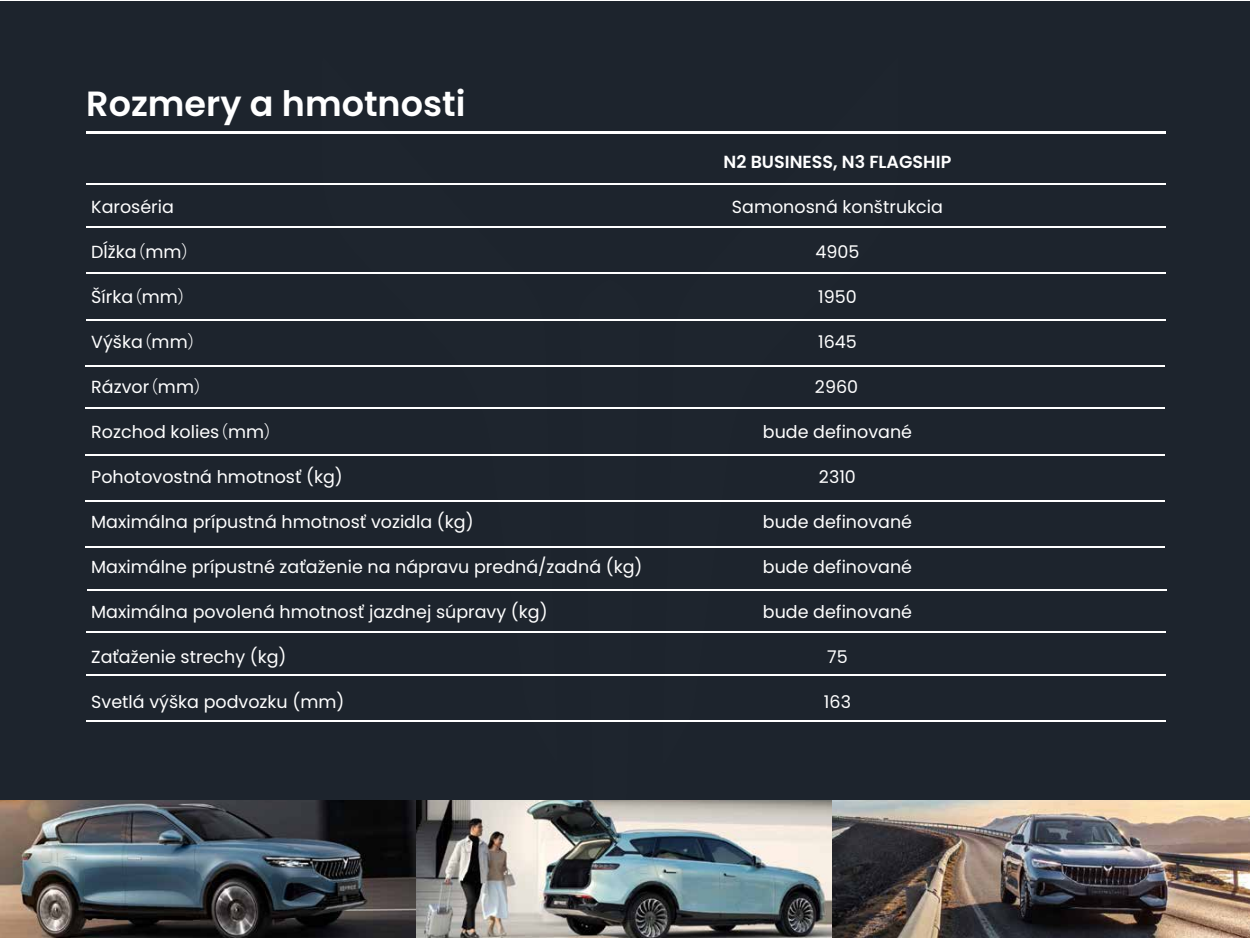
<style>
.page{position:relative;width:1250px;height:938px;background:#fff}
.page>*{position:absolute;margin:0;border:0;box-sizing:border-box;transform-origin:0 0}
.t1{font:600 35px "Poppins";color:#fff}
.t2{font:17.5px "Poppins";color:#fff}
.t3{font:600 17.5px "Poppins";color:#fff}
.s1{font-family:"Koz Go Pr 6 N"}
</style>
<div class="page">
<div style="left:0;top:1px;width:1250px;height:937px;background:#1d242d"></div>
<svg style="left:662px;top:183px;width:237px;height:539px"></svg>
<svg style="left:321px;top:183px;width:236px;height:539px"></svg>
<svg style="left:579px;top:320px;width:61px;height:402px"></svg>
<img style="left:0;top:800px;width:1250px;height:138px">
<hr style="left:86px;top:131px;width:1080px;height:3px;background:#fff">
<hr style="left:86px;top:184px;width:1080px;height:1px;background:#fff">
<hr style="left:86px;top:226px;width:1080px;height:2px;background:#fff">
<hr style="left:86px;top:272px;width:1080px;height:2px;background:#fff">
<hr style="left:86px;top:319px;width:1080px;height:1px;background:#fff">
<hr style="left:85px;top:365px;width:1080px;height:1px;background:#fff">
<hr style="left:85px;top:408px;width:1080px;height:1px;background:#fff">
<hr style="left:85px;top:454px;width:1080px;height:1px;background:#fff">
<hr style="left:85px;top:500px;width:1080px;height:1px;background:#fff">
<hr style="left:85px;top:546px;width:1080px;height:2px;background:#fff">
<hr style="left:88px;top:589px;width:1080px;height:1px;background:#fff">
<hr style="left:86px;top:631px;width:1080px;height:1px;background:#fff">
<hr style="left:86px;top:674px;width:1080px;height:1px;background:#fff">
<hr style="left:86px;top:720px;width:1080px;height:1px;background:#fff">
<h1 class="t1" style="left:86px;top:84px;width:381px">Rozmery a hmotnosti</h1>
<p class="t2" style="left:91px;top:196px;width:84px">Karoséria</p>
<p class="t2" style="left:91px;top:241px;width:109px">Dĺžka<span class="s1">（</span>mm<span class="s1">）</span></p>
<p class="t2" style="left:91px;top:286px;width:105px">Šírka<span class="s1">（</span>mm<span class="s1">）</span></p>
<p class="t2" style="left:91px;top:331px;width:115px">Výška<span class="s1">（</span>mm<span class="s1">）</span></p>
<p class="t2" style="left:91px;top:376px;width:121px">Rázvor<span class="s1">（</span>mm<span class="s1">）</span></p>
<p class="t2" style="left:91px;top:421px;width:192px">Rozchod kolies<span class="s1">（</span>mm<span class="s1">）</span></p>
<p class="t2" style="left:91px;top:466px;width:253px">Pohotovostná hmotnosť (kg)</p>
<p class="t2" style="left:91px;top:511px;width:384px">Maximálna prípustná hmotnosť vozidla (kg)</p>
<p class="t2" style="left:91px;top:556px;width:553px">Maximálne prípustné zaťaženie na nápravu predná/zadná (kg)</p>
<p class="t2" style="left:91px;top:601px;width:458px">Maximálna povolená hmotnosť jazdnej súpravy (kg)</p>
<p class="t2" style="left:91px;top:646px;width:197px">Zaťaženie strechy (kg)</p>
<p class="t2" style="left:91px;top:691px;width:255px">Svetlá výška podvozku (mm)</p>
<p class="t3" style="left:724px;top:151px;width:229px">N2 BUSINESS, N3 FLAGSHIP</p>
<p class="t2" style="left:732px;top:196px;width:212px">Samonosná konštrukcia</p>
<p class="t2" style="left:815px;top:241px;width:46px">4905</p>
<p class="t2" style="left:818px;top:286px;width:40px">1950</p>
<p class="t2" style="left:818px;top:331px;width:40px">1645</p>
<p class="t2" style="left:815px;top:376px;width:45px">2960</p>
<p class="t2" style="left:763px;top:421px;width:151px">bude definované</p>
<p class="t2" style="left:819px;top:466px;width:38px">2310</p>
<p class="t2" style="left:763px;top:511px;width:151px">bude definované</p>
<p class="t2" style="left:763px;top:556px;width:151px">bude definované</p>
<p class="t2" style="left:763px;top:601px;width:151px">bude definované</p>
<p class="t2" style="left:827px;top:646px;width:22px">75</p>
<p class="t2" style="left:824px;top:691px;width:29px">163</p>
</div>
